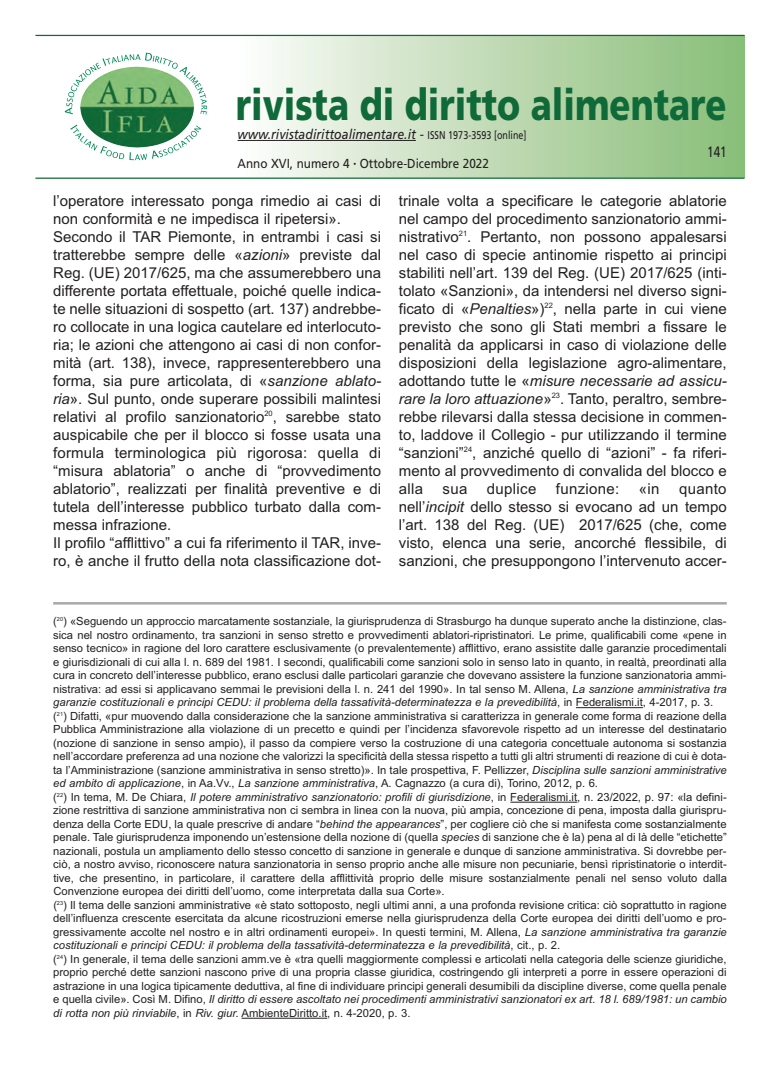
<style>
.page{position:relative;width:780px;height:1088px;background:#fff}
.page>*{position:absolute;margin:0;border:0;box-sizing:border-box;transform-origin:0 0}
.t1{font:900 43.75px "Frutiger";color:#106938;scale:.79 1}
.t2{font:15px/18px "Arial";color:#231f20;text-align:justify}
.t3{font:15px "Arial";letter-spacing:.02em;color:#231f20}
.t4{font:15px "Frutiger";color:#231f20;scale:.78 1}
.t5{font:italic 13.75px "Frutiger";color:#231f20;scale:.9 1}
.t6{font:13px "Frutiger";color:#231f20;scale:.9 1}
.t7{font:11.25px/13.5px "Arial";color:#231f20}
.s1{font-style:normal;font-size:11.25px}
.s2{font-style:italic}
</style>
<div class="page">
<div style="left:237px;top:35px;width:507px;height:142px;background:linear-gradient(to right,#fdfcfa,#87bc76)"></div>
<hr style="left:35px;top:35px;width:709px;height:1px;background:#106938">
<hr style="left:35px;top:178px;width:709px;height:1px;background:#106938">
<hr style="left:237px;top:140px;width:179px;height:1px;background:#231f20">
<hr style="left:53px;top:602px;width:673px;height:2px;background:#a8a9ad">
<hr style="left:576px;top:707px;width:66px;height:1px;background:#231f20">
<hr style="left:510px;top:802px;width:67px;height:1px;background:#231f20">
<hr style="left:241px;top:1018px;width:86px;height:1px;background:#231f20">
<svg style="left:70px;top:125px;width:131px;height:35px"></svg>
<svg style="left:65px;top:53px;width:142px;height:62px"></svg>
<h1 class="t1" style="left:236px;top:87px;width:623px">rivista di diritto alimentare</h1>
<p class="t5" style="left:237px;top:129px;width:322px">www.rivistadirittoalimentare.it - <span class="s1">ISSN 1973-3593 [online]</span></p>
<p class="t6" style="left:237px;top:158px;width:281px">Anno XVI, numero 4 <sup>•</sup> Ottobre-Dicembre 2022</p>
<h2 class="t4" style="left:707px;top:145px;width:27px">141</h2>
<p class="t2" style="left:53px;top:192px;width:329px;text-align:left">l’operatore interessato ponga rimedio ai casi di non conformità e ne impedisca il ripetersi».<br>Secondo il tAR Piemonte, in entrambi i casi si tratterebbe sempre delle «<span class="s2">azioni</span>» previste dal Reg. (UE) 2017/625, ma che assumerebbero una differente portata effettuale, poiché quelle indica&shy;te nelle situazioni di sospetto (art. 137) andrebbe&shy;ro collocate in una logica cautelare ed interlocuto&shy;ria; le azioni che attengono ai casi di non confor&shy;mità (art. 138), invece, rappresenterebbero una forma, sia pure articolata, di «<span class="s2">sanzione ablato&shy;ria</span>». Sul punto, onde superare possibili malintesi relativi al profilo sanzionatorio<sup>20</sup>, sarebbe stato auspicabile che per il blocco si fosse usata una formula terminologica più rigorosa: quella di “misura ablatoria” o anche di “provvedimento ablatorio”, realizzati per finalità preventive e di tutela dell’interesse pubblico turbato dalla com&shy;messa infrazione.<br>Il profilo “afflittivo” a cui fa riferimento il tAR, inve&shy;ro, è anche il frutto della nota classificazione dot-</p>
<p class="t2" style="left:399px;top:192px;width:329px">trinale volta a specificare le categorie ablatorie nel campo del procedimento sanzionatorio ammi&shy;nistrativo<sup>21</sup>. Pertanto, non possono appalesarsi nel caso di specie antinomie rispetto ai principi stabiliti nell’art. 139 del Reg. (UE) 2017/625 (inti&shy;tolato «Sanzioni», da intendersi nel diverso signi&shy;ficato di «<span class="s2">Penalties</span>»)<sup>22</sup>, nella parte in cui viene previsto che sono gli Stati membri a fissare le penalità da applicarsi in caso di violazione delle disposizioni della legislazione agro-alimentare, adottando tutte le «<span class="s2">misure necessarie ad assicu&shy;rare la loro attuazione</span>»<sup>23</sup>. tanto, peraltro, sembre&shy;rebbe rilevarsi dalla stessa decisione in commen&shy;to, laddove il Collegio - pur utilizzando il termine “sanzioni”<sup>24</sup>, anziché quello di “azioni” - fa riferi&shy;mento al provvedimento di convalida del blocco e alla</p>
<h2 class="t2" style="left:442px;top:480px;width:26px">sua</h2>
<h2 class="t3" style="left:487px;top:480px;width:51px">duplice</h2>
<h2 class="t3" style="left:556px;top:480px;width:65px">funzione:</h2>
<h2 class="t2" style="left:639px;top:480px;width:22px">«in</h2>
<h2 class="t2" style="left:399px;top:480px;width:329px;text-indent:280px">quanto nell’<span class="s2">incipit</span> dello stesso si evocano ad un tempo l’art. 138 del Reg. (UE) 2017/625 (che, come visto, elenca una serie, ancorché flessibile, di sanzioni, che presuppongono l’intervenuto accer-</h2>
<p class="t7" style="left:53px;top:615px;width:675px">(<sup>20</sup>) «Seguendo un approccio marcatamente sostanziale, la giurisprudenza di Strasburgo ha dunque superato anche la distinzione, clas&shy;sica nel nostro ordinamento, tra sanzioni in senso stretto e provvedimenti ablatori-ripristinatori. Le prime, qualificabili come «pene in senso tecnico» in ragione del loro carattere esclusivamente (o prevalentemente) afflittivo, erano assistite dalle garanzie procedimentali e giurisdizionali di cui alla l. n. 689 del 1981. I secondi, qualificabili come sanzioni solo in senso lato in quanto, in realtà, preordinati alla cura in concreto dell’interesse pubblico, erano esclusi dalle particolari garanzie che dovevano assistere la funzione sanzionatoria ammi&shy;nistrativa: ad essi si applicavano semmai le previsioni della l. n. 241 del 1990». In tal senso m. Allena, <span class="s2">La sanzione amministrativa tra garanzie costituzionali e principi CEDU: il problema della tassatività-determinatezza e la prevedibilità</span>, in Federalismi.it, 4-2017, p. 3. (<sup>21</sup>) Difatti, «pur muovendo dalla considerazione che la sanzione amministrativa si caratterizza in generale come forma di reazione della Pubblica Amministrazione alla violazione di un precetto e quindi per l’incidenza sfavorevole rispetto ad un interesse del destinatario (nozione di sanzione in senso ampio), il passo da compiere verso la costruzione di una categoria concettuale autonoma si sostanzia nell’accordare preferenza ad una nozione che valorizzi la specificità della stessa rispetto a tutti gli altri strumenti di reazione di cui è dota&shy;ta l’Amministrazione (sanzione amministrativa in senso stretto)». In tale prospettiva, F. Pellizzer, <span class="s2">Disciplina sulle sanzioni amministrative ed ambito di applicazione</span>, in Aa.vv., <span class="s2">La sanzione amministrativa</span>, A. Cagnazzo (a cura di), torino, 2012, p. 6.<br>(<sup>22</sup>) In tema, m. De Chiara, <span class="s2">Il potere amministrativo sanzionatorio: profili di giurisdizione</span>, in Federalismi.it, n. 23/2022, p. 97: «la defini&shy;zione restrittiva di sanzione amministrativa non ci sembra in linea con la nuova, più ampia, concezione di pena, imposta dalla giurispru&shy;denza della Corte EDU, la quale prescrive di andare “<span class="s2">behind the appearances</span>”, per cogliere ciò che si manifesta come sostanzialmente penale. tale giurisprudenza imponendo un’estensione della nozione di (quella <span class="s2">species</span> di sanzione che è la) pena al di là delle “etichette” nazionali, postula un ampliamento dello stesso concetto di sanzione in generale e dunque di sanzione amministrativa. Si dovrebbe per&shy;ciò, a nostro avviso, riconoscere natura sanzionatoria in senso proprio anche alle misure non pecuniarie, bensì ripristinatorie o interdit&shy;tive, che presentino, in particolare, il carattere della afflittività proprio delle misure sostanzialmente penali nel senso voluto dalla Convenzione europea dei diritti dell’uomo, come interpretata dalla sua Corte».<br>(<sup>23</sup>) Il tema delle sanzioni amministrative «è stato sottoposto, negli ultimi anni, a una profonda revisione critica: ciò soprattutto in ragione dell’influenza crescente esercitata da alcune ricostruzioni emerse nella giurisprudenza della Corte europea dei diritti dell’uomo e pro&shy;gressivamente accolte nel nostro e in altri ordinamenti europei». In questi termini, m. Allena, <span class="s2">La sanzione amministrativa tra garanzie costituzionali e principi CEDU: il problema della tassatività-determinatezza e la prevedibilità</span>, cit., p. 2.<br>(<sup>24</sup>) In generale, il tema delle sanzioni amm.ve è «tra quelli maggiormente complessi e articolati nella categoria delle scienze giuridiche, proprio perché dette sanzioni nascono prive di una propria classe giuridica, costringendo gli interpreti a porre in essere operazioni di astrazione in una logica tipicamente deduttiva, al fine di individuare principi generali desumibili da discipline diverse, come quella penale e quella civile». Così m. Difino, <span class="s2">Il diritto di essere ascoltato nei procedimenti amministrativi sanzionatori ex art. 18 l. 689/1981: un cambio di rotta non più rinviabile</span>, in <span class="s2">Riv. giur.</span> AmbienteDiritto.it, n. 4-2020, p. 3.</p>
</div>
